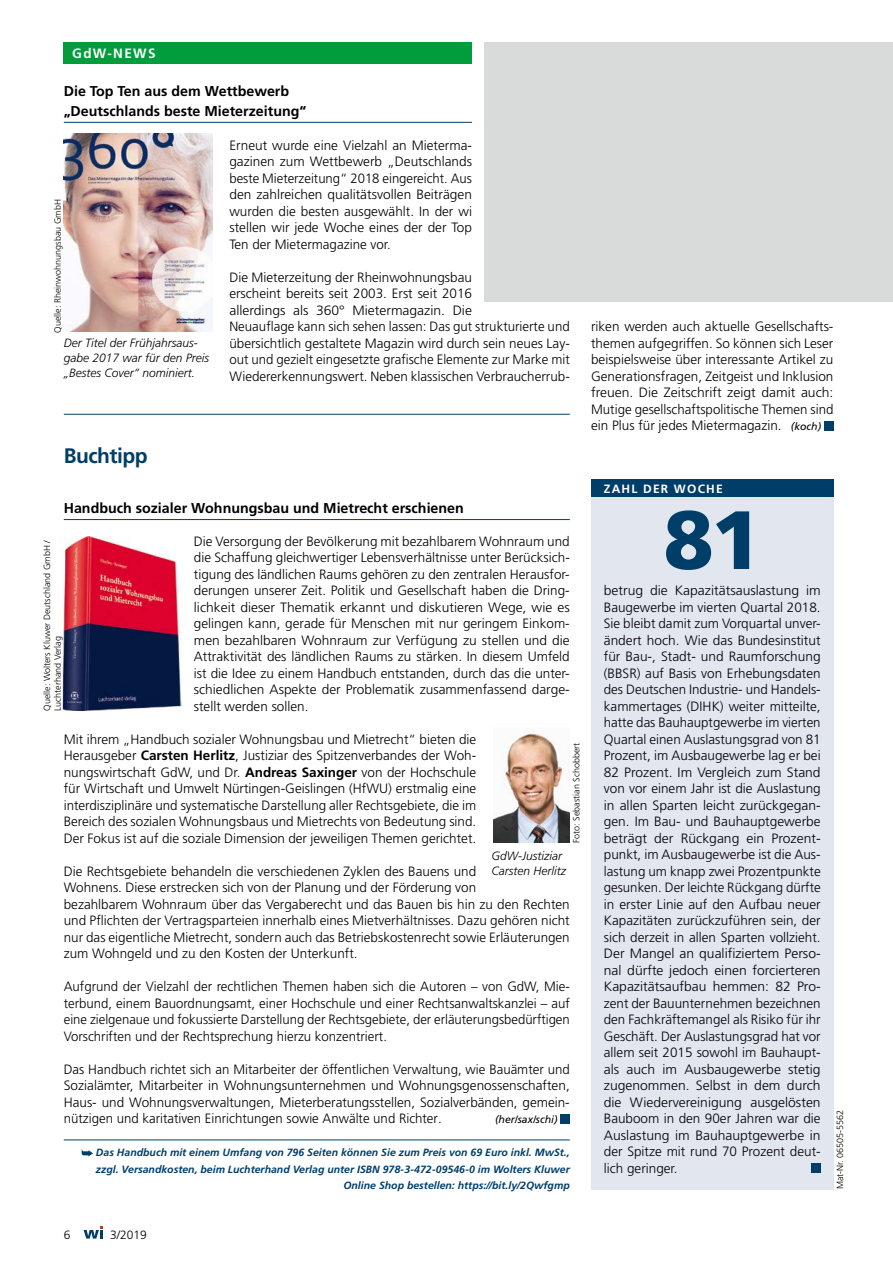
<style>
.page{position:relative;width:893px;height:1263px;background:#fff}
.page>*{position:absolute;margin:0;border:0;box-sizing:border-box;transform-origin:0 0}
.t1{font:900 82.5px "Frutiger";color:#003e6a}
.t2{font:700 21px "Frutiger";letter-spacing:-.025em;color:#003e6a}
.t3{font:700 14.25px/19.5px "Frutiger";color:#000}
.t4{font:300 13.5px/16.5px "Frutiger";color:#000;text-align:justify}
.t5{font:700 13.5px "Frutiger";letter-spacing:.1em;color:#fff}
.t6{font:italic 300 12px/15px "Frutiger";color:#000}
.t7{font:700 12px "Frutiger";letter-spacing:.1em;color:#fff}
.t8{font:300 12px "Frutiger";color:#000}
.t9{font:italic 700 10.5px/16.5px "Frutiger";color:#003e6a;text-align:right}
.t10{font:italic 10.5px "Frutiger";color:#000}
.t11{font:300 9px/10.5px "Frutiger";color:#000}
.s1{font-weight:700}
.s2{font-weight:400;font-style:italic;font-size:10.5px}
</style>
<div class="page">
<div style="left:64px;top:43px;width:408px;height:21px;background:#009d3a"></div>
<div style="left:485px;top:43px;width:408px;height:259px;background:#d9dada"></div>
<hr style="left:64px;top:519px;width:506px;height:1px;background:#003e6a">
<div style="left:591px;top:482px;width:242px;height:707px;background:#e1e6ef"></div>
<div style="left:591px;top:480px;width:242px;height:17px;background:#003e6a"></div>
<div style="left:811px;top:1163px;width:10px;height:10px;background:#003e6a"></div>
<hr style="left:64px;top:414px;width:506px;height:1px;background:#003e6a">
<hr style="left:64px;top:122px;width:408px;height:1px;background:#003e6a">
<hr style="left:64px;top:1139px;width:506px;height:1px;background:#003e6a">
<div style="left:560px;top:1114px;width:10px;height:9px;background:#003e6a"></div>
<svg style="left:82px;top:1149px;width:11px;height:7px"></svg>
<img style="left:62px;top:537px;width:119px;height:174px">
<div style="left:824px;top:421px;width:9px;height:9px;background:#003e6a"></div>
<img style="left:64px;top:133px;width:148px;height:198px">
<img style="left:493px;top:731px;width:77px;height:112px">
<svg style="left:84px;top:1226px;width:19px;height:12px"></svg>
<p class="t5" style="left:72px;top:46px;width:85px">GdW-NEWS</p>
<p class="t3" style="left:64px;top:81px;width:244px">Die Top Ten aus dem Wettbewerb „Deutschlands beste Mieterzeitung“</p>
<p class="t11" style="left:52px;top:333px;width:135px;rotate:-90deg">Quelle: Rheinwohnungsbau GmbH</p>
<p class="t6" style="left:64px;top:335px;width:147px">Der Titel der Frühjahrsaus&shy;gabe 2017 war für den Preis „Bestes Cover“ nominiert.</p>
<p class="t4" style="left:229px;top:137px;width:244px">Erneut wurde eine Vielzahl an Mieterma&shy;gazinen zum Wettbewerb „Deutschlands beste Mieterzeitung“ 2018 eingereicht. Aus den zahlreichen qualitätsvollen Beiträgen wurden die besten ausgewählt. In der wi stellen wir jede Woche eines der der Top Ten der Mietermagazine vor.</p>
<p class="t4" style="left:229px;top:269px;width:244px">Die Mieterzeitung der Rheinwohnungsbau erscheint bereits seit 2003. Erst seit 2016 allerdings als 360° Mietermagazin. Die</p>
<p class="t4" style="left:229px;top:319px;width:342px">Neuauflage kann sich sehen lassen: Das gut strukturierte und übersichtlich gestaltete Magazin wird durch sein neues Lay&shy;out und gezielt eingesetzte grafische Elemente zur Marke mit Wiedererkennungswert. Neben klassischen Verbraucherrub-</p>
<h2 class="t2" style="left:64px;top:444px;width:86px">Buchtipp</h2>
<p class="t3" style="left:64px;top:498px;width:402px">Handbuch sozialer Wohnungsbau und Mietrecht erschienen</p>
<p class="t4" style="left:194px;top:533px;width:377px">Die Versorgung der Bevölkerung mit bezahlbarem Wohnraum und die Schaffung gleichwertiger Lebensverhältnisse unter Berücksich&shy;tigung des ländlichen Raums gehören zu den zentralen Herausfor&shy;derungen unserer Zeit. Politik und Gesellschaft haben die Dring&shy;lichkeit dieser Thematik erkannt und diskutieren Wege, wie es gelingen kann, gerade für Menschen mit nur geringem Einkom&shy;men bezahlbaren Wohnraum zur Verfügung zu stellen und die Attraktivität des ländlichen Raums zu stärken. In diesem Umfeld ist die Idee zu einem Handbuch entstanden, durch das die unter&shy;schiedlichen Aspekte der Problematik zusammenfassend darge&shy;stellt werden sollen.</p>
<p class="t4" style="left:64px;top:731px;width:414px">Mit ihrem „Handbuch sozialer Wohnungsbau und Mietrecht“ bieten die Herausgeber <span class="s1">Carsten Herlitz</span>, Justiziar des Spitzenverbandes der Woh&shy;nungswirtschaft GdW, und Dr. <span class="s1">Andreas Saxinger</span> von der Hochschule für Wirtschaft und Umwelt Nürtingen-Geislingen (HfWU) erstmalig eine interdisziplinäre und systematische Darstellung aller Rechtsgebiete, die im Bereich des sozialen Wohnungsbaus und Mietrechts von Bedeutung sind.<br>Der Fokus ist auf die soziale Dimension der jeweiligen Themen gerichtet.</p>
<p class="t4" style="left:64px;top:863px;width:507px;text-align:left">Die Rechtsgebiete behandeln die verschiedenen Zyklen des Bauens und<br>Wohnens. Diese erstrecken sich von der Planung und der Förderung von<br>bezahlbarem Wohnraum über das Vergaberecht und das Bauen bis hin zu den Rechten und Pflichten der Vertragsparteien innerhalb eines Mietverhältnisses. Dazu gehören nicht nur das eigentliche Mietrecht, sondern auch das Betriebskostenrecht sowie Erläuterungen zum Wohngeld und zu den Kosten der Unterkunft.</p>
<p class="t4" style="left:64px;top:979px;width:507px">Aufgrund der Vielzahl der rechtlichen Themen haben sich die Autoren – von GdW, Mie&shy;terbund, einem Bauordnungsamt, einer Hochschule und einer Rechtsanwaltskanzlei – auf eine zielgenaue und fokussierte Darstellung der Rechtsgebiete, der erläuterungsbedürftigen Vorschriften und der Rechtsprechung hierzu konzentriert.</p>
<p class="t4" style="left:64px;top:1061px;width:507px">Das Handbuch richtet sich an Mitarbeiter der öffentlichen Verwaltung, wie Bauämter und Sozialämter, Mitarbeiter in Wohnungsunternehmen und Wohnungsgenossenschaften, Haus- und Wohnungsverwaltungen, Mieterberatungsstellen, Sozialverbänden, gemein&shy;nützigen und karitativen Einrichtungen sowie Anwälte und Richter.</p>
<p class="t11" style="left:42px;top:711px;width:173px;rotate:-90deg">Quelle: Wolters Kluwer Deutschland GmbH /<br>Luchterhand Verlag</p>
<p class="t11" style="left:571px;top:843px;width:102px;rotate:-90deg">Foto: Sebastian Schobbert</p>
<p class="t6" style="left:492px;top:848px;width:76px">GdW-Justiziar<br>Carsten Herlitz</p>
<p class="t10" style="left:495px;top:1114px;width:64px">(her/sax/schi)</p>
<p class="t9" style="left:96px;top:1144px;width:475px">Das Handbuch mit einem Umfang von 796 Seiten können Sie zum Preis von 69 Euro inkl. MwSt., zzgl. Versandkosten, beim Luchterhand Verlag unter ISBN 978-3-472-09546-0 im Wolters Kluwer<br>Online Shop bestellen: https://bit.ly/2Qwfgmp</p>
<p class="t4" style="left:591px;top:319px;width:244px">riken werden auch aktuelle Gesellschafts&shy;themen aufgegriffen. So können sich Leser beispielsweise über interessante Artikel zu Generationsfragen, Zeitgeist und Inklusion freuen. Die Zeitschrift zeigt damit auch:<br>Mutige gesellschaftspolitische Themen sind ein Plus für jedes Mietermagazin. <span class="s2">(koch)</span></p>
<p class="t7" style="left:604px;top:482px;width:120px">ZAHL DER WOCHE</p>
<h1 class="t1" style="left:663px;top:490px;width:99px">81</h1>
<p class="t4" style="left:604px;top:583px;width:218px">betrug die Kapazitätsauslastung im Baugewerbe im vierten Quartal 2018.<br>Sie bleibt damit zum Vorquartal unver&shy;ändert hoch. Wie das Bundesinstitut für Bau-, Stadt- und Raumforschung (BBSR) auf Basis von Erhebungsdaten des Deutschen Industrie- und Handels&shy;kammertages (DIHK) weiter mitteilte, hatte das Bauhauptgewerbe im vierten Quartal einen Auslastungsgrad von 81<br>Prozent, im Ausbaugewerbe lag er bei 82 Prozent. Im Vergleich zum Stand von vor einem Jahr ist die Auslastung in allen Sparten leicht zurückgegan&shy;gen. Im Bau- und Bauhauptgewerbe beträgt der Rückgang ein Prozent&shy;punkt, im Ausbaugewerbe ist die Aus&shy;lastung um knapp zwei Prozentpunkte gesunken. Der leichte Rückgang dürfte in erster Linie auf den Aufbau neuer Kapazitäten zurückzuführen sein, der sich derzeit in allen Sparten vollzieht.<br>Der Mangel an qualifiziertem Perso&shy;nal dürfte jedoch einen forcierteren Kapazitätsaufbau hemmen: 82 Pro&shy;zent der Bauunternehmen bezeichnen den Fachkräftemangel als Risiko für ihr Geschäft. Der Auslastungsgrad hat vor allem seit 2015 sowohl im Bauhaupt&shy;als auch im Ausbaugewerbe stetig zugenommen. Selbst in dem durch die Wiedervereinigung ausgelösten Bauboom in den 90er Jahren war die Auslastung im Bauhauptgewerbe in der Spitze mit rund 70 Prozent deut&shy;lich geringer.</p>
<p class="t11" style="left:835px;top:1189px;width:81px;rotate:-90deg">Mat-Nr. 06505-5562</p>
<p class="t8" style="left:64px;top:1227px;width:8px">6</p>
<p class="t8" style="left:110px;top:1227px;width:38px">3/2019</p>
</div>
